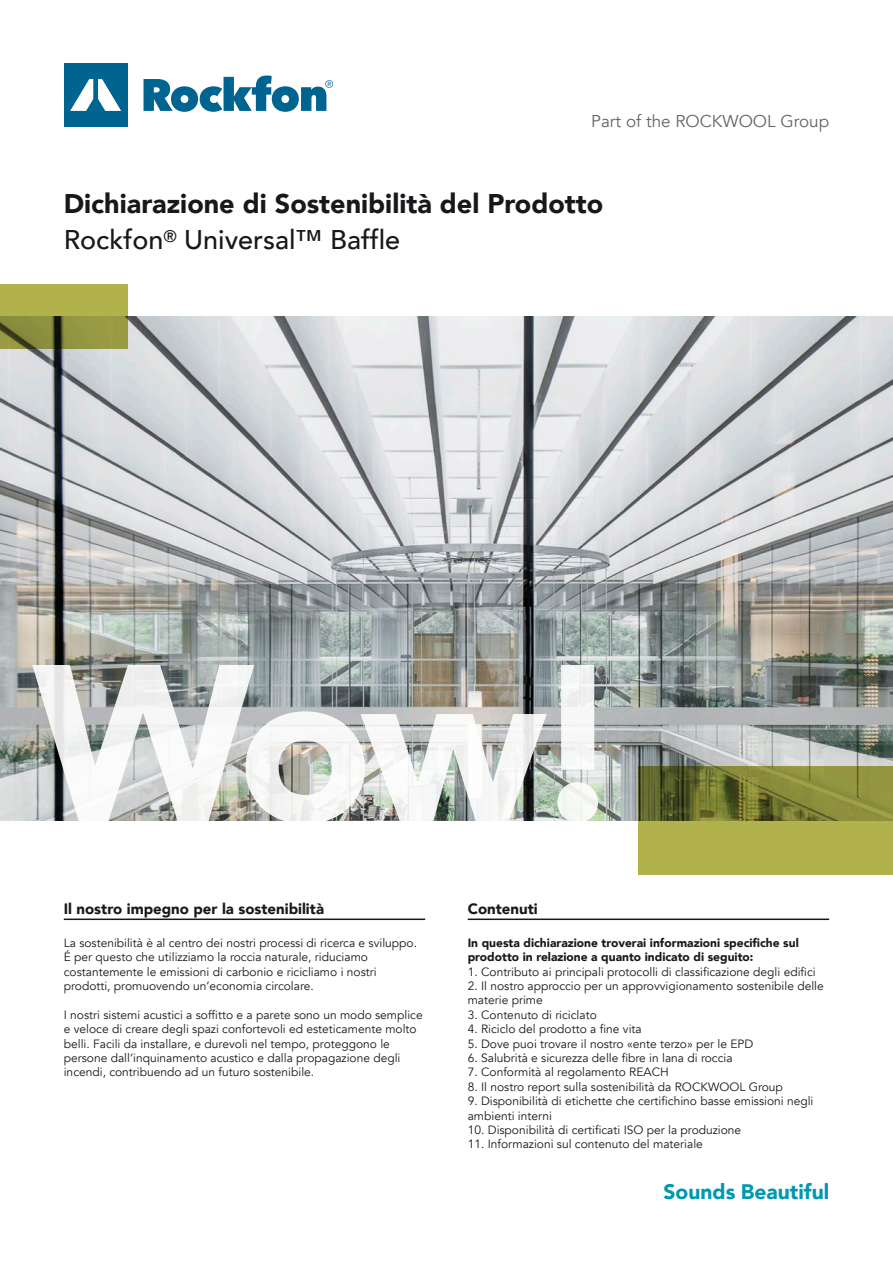
<style>
.page{position:relative;width:893px;height:1263px;background:#fff}
.page>*{position:absolute;margin:0;border:0;box-sizing:border-box;transform-origin:0 0}
.t1{font:900 220.95px "Avenir";color:#fff}
.t2{font:900 27px/35.8px "Avenir";color:#1a171c}
.t3{font:900 21px "Avenir";color:#0098b1}
.t4{font:17.1px "Avenir";color:#646567}
.t5{font:900 15px "Avenir";color:#1a171c}
.t6{font:12px/14.4px "Avenir";color:#1a171c}
.t7{font:900 12px/14.4px "Avenir";color:#1a171c}
.s1{font-weight:500}
</style>
<div class="page">
<svg style="left:144px;top:75px;width:189px;height:37px"></svg>
<div style="left:64px;top:63px;width:64px;height:64px;background:#006490"></div>
<svg style="left:70px;top:79px;width:51px;height:32px"></svg>
<img style="left:0;top:316px;width:893px;height:505px">
<svg style="left:0;top:284px;width:128px;height:64px;background:#9b9c44"></svg>
<svg style="left:638px;top:767px;width:255px;height:108px;background:#949640"></svg>
<hr style="left:64px;top:918px;width:361px;height:2px;background:#1a171c">
<hr style="left:468px;top:918px;width:361px;height:2px;background:#1a171c">
<h3 class="t4" style="left:591px;top:111px;width:239px">Part of the ROCKWOOL Group</h3>
<h2 class="t2" style="left:64px;top:185px;width:541px">Dichiarazione di Sostenibilità del Prodotto<br><span class="s1">Rockfon</span><sup>®</sup> <span class="s1">Universal™ Baffle</span></h2>
<h1 class="t1" style="left:33px;top:555px;width:595px">Wow!</h1>
<p class="t5" style="left:64px;top:896px;width:262px">Il nostro impegno per la sostenibilità</p>
<p class="t6" style="left:64px;top:935px;width:355px">La sostenibilità è al centro dei nostri processi di ricerca e sviluppo.<br>É per questo che utilizziamo la roccia naturale, riduciamo costantemente le emissioni di carbonio e ricicliamo i nostri prodotti, promuovendo un’economia circolare.</p>
<p class="t6" style="left:64px;top:1007px;width:360px">I nostri sistemi acustici a soffitto e a parete sono un modo semplice e veloce di creare degli spazi confortevoli ed esteticamente molto belli. Facili da installare, e durevoli nel tempo, proteggono le persone dall’inquinamento acustico e dalla propagazione degli incendi, contribuendo ad un futuro sostenibile.</p>
<p class="t5" style="left:468px;top:896px;width:71px">Contenuti</p>
<p class="t7" style="left:468px;top:935px;width:333px">In questa dichiarazione troverai informazioni specifiche sul prodotto in relazione a quanto indicato di seguito:</p>
<p class="t6" style="left:468px;top:964px;width:349px">1. Contributo ai principali protocolli di classificazione degli edifici</p>
<p class="t6" style="left:468px;top:979px;width:358px">2. Il nostro approccio per un approvvigionamento sostenibile delle materie prime</p>
<p class="t6" style="left:468px;top:1007px;width:131px">3. Contenuto di riciclato</p>
<p class="t6" style="left:468px;top:1022px;width:175px">4. Riciclo del prodotto a fine vita</p>
<p class="t6" style="left:468px;top:1036px;width:287px">5. Dove puoi trovare il nostro «ente terzo» per le EPD</p>
<p class="t6" style="left:468px;top:1051px;width:266px">6. Salubrità e sicurezza delle fibre in lana di roccia</p>
<p class="t6" style="left:468px;top:1065px;width:203px">7. Conformità al regolamento REACH</p>
<p class="t6" style="left:468px;top:1079px;width:317px">8. Il nostro report sulla sostenibilità da ROCKWOOL Group</p>
<p class="t6" style="left:468px;top:1094px;width:347px">9. Disponibilità di etichette che certifichino basse emissioni negli ambienti interni</p>
<p class="t6" style="left:468px;top:1123px;width:275px">10. Disponibilità di certificati ISO per la produzione</p>
<p class="t6" style="left:468px;top:1137px;width:237px">11. Informazioni sul contenuto del materiale</p>
<h3 class="t3" style="left:664px;top:1174px;width:167px">Sounds Beautiful</h3>
</div>
